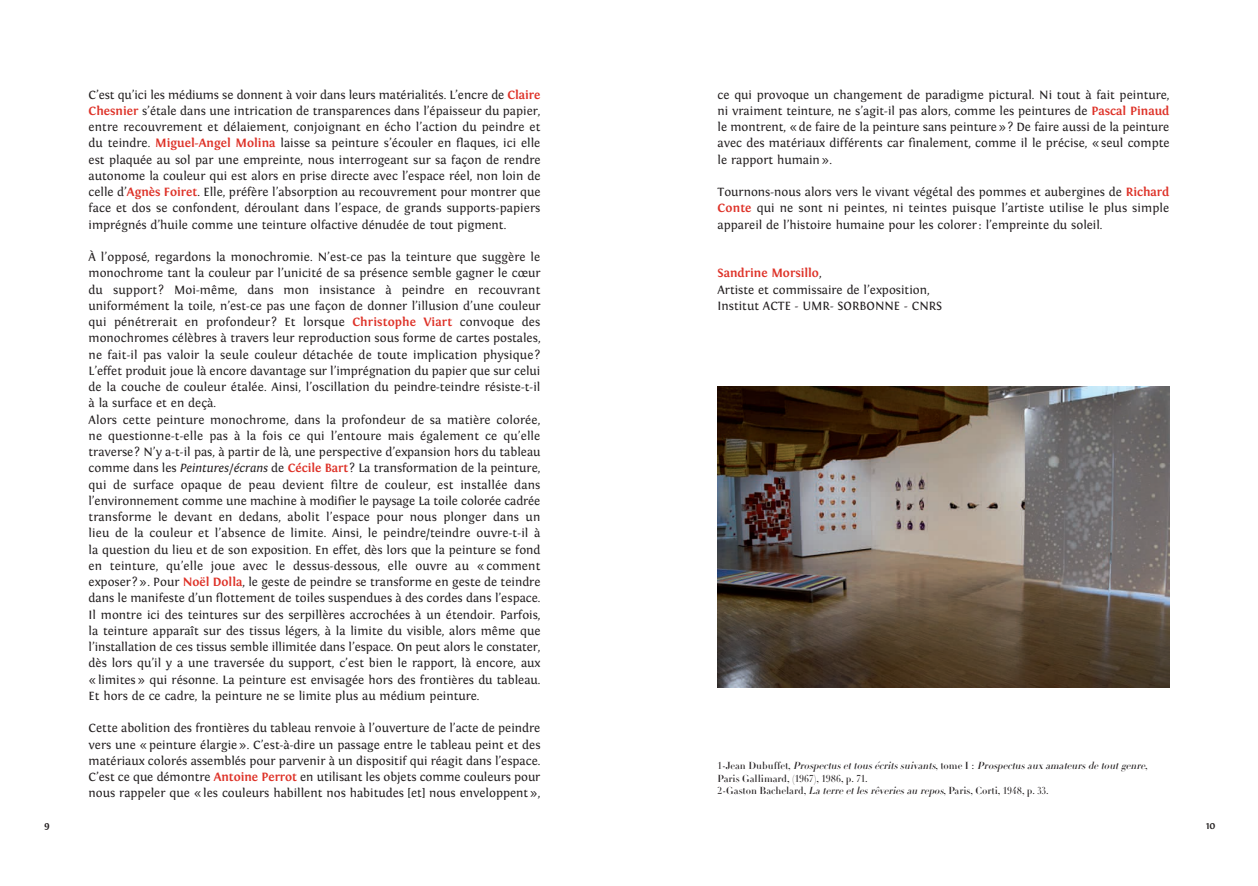
<style>
.page{position:relative;width:1258px;height:886px;background:#fff}
.page>*{position:absolute;margin:0;border:0;box-sizing:border-box;transform-origin:0 0}
.t1{font:12.5px/16.2px "Fontin";color:#231f20;text-align:justify}
.t2{font:10px/12.2px "Didot LH Headline";color:#231f20}
.t3{font:700 10px "Fontin";color:#231f20}
.s1{font-weight:700;color:#de3228}
.s2{font-style:italic}
</style>
<div class="page">
<img style="left:717px;top:386px;width:452px;height:301px">
<p class="t3" style="left:44px;top:820px;width:7px">9</p>
<p class="t1" style="left:89px;top:87px;width:453px">C’est qu’ici les médiums se donnent à voir dans leurs matérialités. L’encre de <span class="s1">Claire Chesnier</span> s’étale dans une intrication de transparences dans l’épaisseur du papier, entre recouvrement et délaiement, conjoignant en écho l’action du peindre et du teindre. <span class="s1">Miguel-Angel Molina</span> laisse sa peinture s’écouler en flaques, ici elle est plaquée au sol par une empreinte, nous interrogeant sur sa façon de rendre autonome la couleur qui est alors en prise directe avec l’espace réel, non loin de celle d’<span class="s1">Agnès Foiret</span>. Elle, préfère l’absorption au recouvrement pour montrer que face et dos se confondent, déroulant dans l’espace, de grands supports-papiers imprégnés d’huile comme une teinture olfactive dénudée de tout pigment.</p>
<p class="t1" style="left:89px;top:249px;width:453px;text-align:left">À l’opposé, regardons la monochromie. N’est-ce pas la teinture que suggère le monochrome tant la couleur par l’unicité de sa présence semble gagner le cœur du support? Moi-même, dans mon insistance à peindre en recouvrant uniformément la toile, n’est-ce pas une façon de donner l’illusion d’une couleur qui pénétrerait en profondeur? Et lorsque <span class="s1">Christophe Viart</span> convoque des monochromes célèbres à travers leur reproduction sous forme de cartes postales, ne fait-il pas valoir la seule couleur détachée de toute implication physique ?<br>L’effet produit joue là encore davantage sur l’imprégnation du papier que sur celui de la couche de couleur étalée. Ainsi, l’oscillation du peindre-teindre résiste-t-il à la surface et en deçà.<br>Alors cette peinture monochrome, dans la profondeur de sa matière colorée, ne questionne-t-elle pas à la fois ce qui l’entoure mais également ce qu’elle traverse? N’y a-t-il pas, à partir de là, une perspective d’expansion hors du tableau comme dans les <span class="s2">Peintures/écrans</span> de <span class="s1">Cécile Bart</span> ? La transformation de la peinture, qui de surface opaque de peau devient filtre de couleur, est installée dans l’environnement comme une machine à modifier le paysage La toile colorée cadrée transforme le devant en dedans, abolit l’espace pour nous plonger dans un lieu de la couleur et l’absence de limite. Ainsi, le peindre/teindre ouvre-t-il à la question du lieu et de son exposition. En effet, dès lors que la peinture se fond en teinture, qu’elle joue avec le dessus-dessous, elle ouvre au «comment exposer?». Pour <span class="s1">Noël Dolla</span>, le geste de peindre se transforme en geste de teindre dans le manifeste d’un flottement de toiles suspendues à des cordes dans l’espace.<br>Il montre ici des teintures sur des serpillères accrochées à un étendoir. Parfois, la teinture apparaît sur des tissus légers, à la limite du visible, alors même que l’installation de ces tissus semble illimitée dans l’espace. On peut alors le constater, dès lors qu’il y a une traversée du support, c’est bien le rapport, là encore, aux «limites» qui résonne. La peinture est envisagée hors des frontières du tableau.<br>Et hors de ce cadre, la peinture ne se limite plus au médium peinture.</p>
<p class="t1" style="left:89px;top:720px;width:453px">Cette abolition des frontières du tableau renvoie à l’ouverture de l’acte de peindre vers une «peinture élargie». C’est-à-dire un passage entre le tableau peint et des matériaux colorés assemblés pour parvenir à un dispositif qui réagit dans l’espace.<br>C’est ce que démontre <span class="s1">Antoine Perrot</span> en utilisant les objets comme couleurs pour nous rappeler que «les couleurs habillent nos habitudes [et] nous enveloppent»,</p>
<p class="t1" style="left:718px;top:87px;width:453px">ce qui provoque un changement de paradigme pictural. Ni tout à fait peinture, ni vraiment teinture, ne s’agit-il pas alors, comme les peintures de <span class="s1">Pascal Pinaud </span>le montrent, «de faire de la peinture sans peinture»? De faire aussi de la peinture avec des matériaux différents car finalement, comme il le précise, «seul compte le rapport humain».</p>
<p class="t1" style="left:718px;top:184px;width:453px">Tournons-nous alors vers le vivant végétal des pommes et aubergines de <span class="s1">Richard Conte</span> qui ne sont ni peintes, ni teintes puisque l’artiste utilise le plus simple appareil de l’histoire humaine pour les colorer: l’empreinte du soleil.</p>
<p class="t1" style="left:718px;top:265px;width:226px;text-align:left"><span class="s1">Sandrine Morsillo</span>,<br>Artiste et commissaire de l’exposition,<br>Institut ACTE - UMR- SORBONNE - CNRS</p>
<p class="t2" style="left:718px;top:761px;width:432px">1 - J e a n D u b u ffe t , <span class="s2">Prospectusettousécritssuivants</span>, t o m e I : <span class="s2">Prospectusaux amateursde toutgenre</span>,<br>Paris Gallimard, (1967), 1986, p. 71.<br>2-Gaston Bachelard, <span class="s2">La terre etlesrêveriesau repos</span>, Paris, Corti, 1948, p. 33.</p>
<p class="t3" style="left:1206px;top:820px;width:11px">10</p>
</div>
